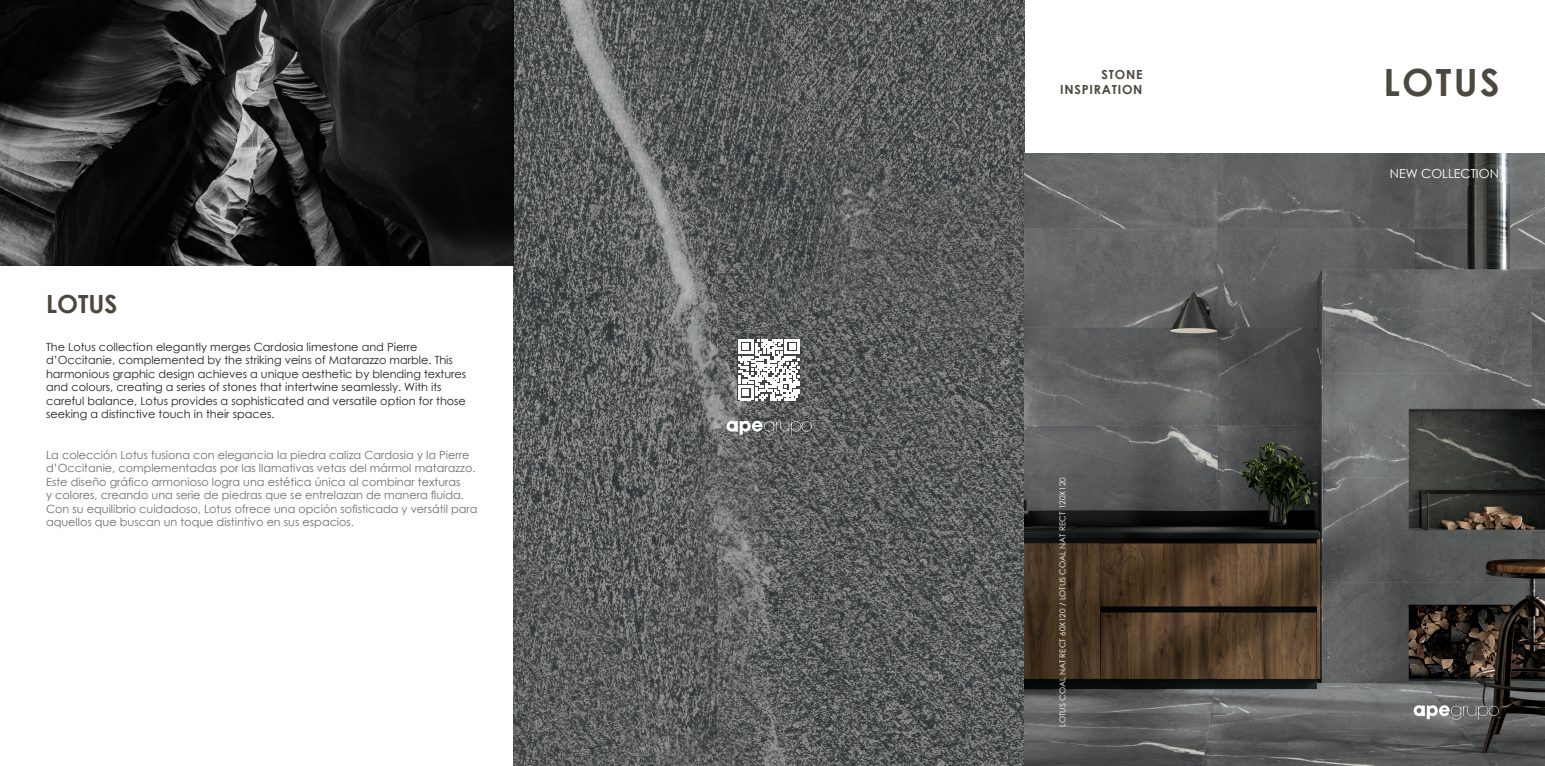
<style>
.page{position:relative;width:1545px;height:766px;background:#fff}
.page>*{position:absolute;margin:0;border:0;box-sizing:border-box;transform-origin:0 0}
.t1{font:700 37.5px "Century Gothic";letter-spacing:.06em;color:#4c4840}
.t2{font:700 25px "Century Gothic";color:#4c4840}
.t3{font:700 12.5px "Century Gothic";letter-spacing:.06em;color:#4c4840}
.t4{font:12.5px "Century Gothic";color:#fff}
.t5{font:11.25px/13.5px "Century Gothic";color:#6c6d70}
.t6{font:11.25px/13.5px "Century Gothic";color:#231f20}
.t7{font:8.12px "Century Gothic";color:#fff}
</style>
<div class="page">
<img style="left:514px;top:0;width:510px;height:765px">
<img style="left:1024px;top:153px;width:521px;height:612px">
<svg style="left:1414px;top:705px;width:85px;height:14px"></svg>
<img style="left:0;top:0;width:514px;height:266px">
<svg style="left:738px;top:339px;width:61px;height:61px"></svg>
<svg style="left:726px;top:420px;width:86px;height:15px"></svg>
<p class="t2" style="left:46px;top:284px;width:73px">LOTUS</p>
<p class="t6" style="left:46px;top:339px;width:422px">The Lotus collection elegantly merges Cardosia limestone and Pierre d’Occitanie, complemented by the striking veins of Matarazzo marble. This harmonious graphic design achieves a unique aesthetic by blending textures and colours, creating a series of stones that intertwine seamlessly. With its careful balance, Lotus provides a sophisticated and versatile option for those seeking a distinctive touch in their spaces.</p>
<p class="t5" style="left:46px;top:447px;width:433px">La colección Lotus fusiona con elegancia la piedra caliza Cardosia y la Pierre d’Occitanie, complementadas por las llamativas vetas del mármol matarazzo.<br>Este diseño gráfico armonioso logra una estética única al combinar texturas<br>y colores, creando una serie de piedras que se entrelazan de manera fluida.<br>Con su equilibrio cuidadoso, Lotus ofrece una opción sofisticada y versátil para aquellos que buscan un toque distintivo en sus espacios.</p>
<p class="t3" style="left:1101px;top:65px;width:42px">STONE</p>
<p class="t3" style="left:1060px;top:80px;width:84px">INSPIRATION</p>
<p class="t7" style="left:1057px;top:726px;width:251px;rotate:-90deg">LOTUS COAL NAT RECT 60X120 / LOTUS COAL NAT RECT 120X120</p>
<p class="t1" style="left:1383px;top:54px;width:118px">LOTUS</p>
<p class="t4" style="left:1390px;top:165px;width:111px">NEW COLLECTION</p>
</div>
